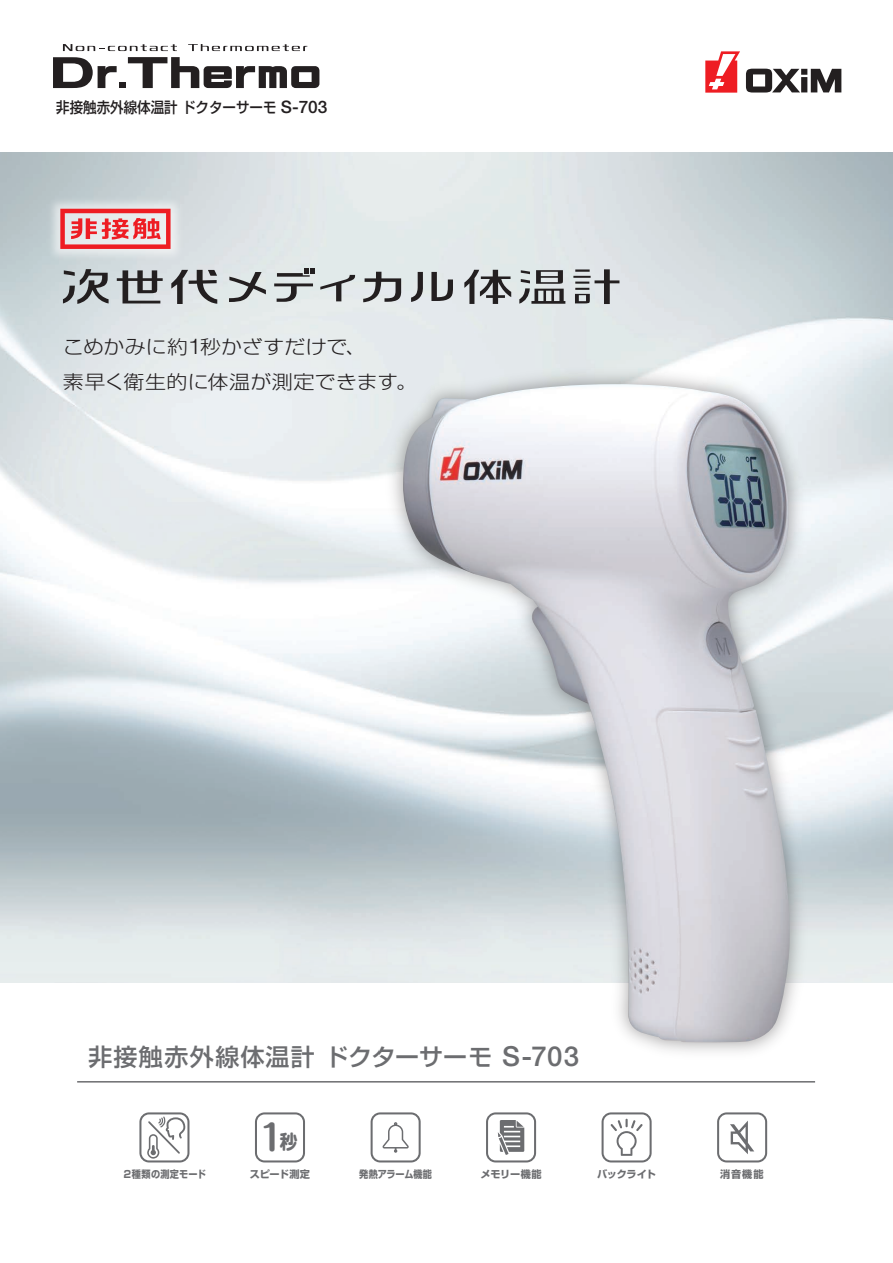
<style>
.page{position:relative;width:893px;height:1263px;background:#fff}
.page>*{position:absolute;margin:0;border:0;box-sizing:border-box;transform-origin:0 0}
.t1{font:700 35.4px "Maru Fo Pro";color:#6c6d70;scale:.92 1}
.t2{font:500 24px "Shin Go Pro";letter-spacing:.05em;color:#6c6d70}
.t3{font:300 18.9px/34.5px "Shin Go Pro";letter-spacing:.005em;color:#231f20;scale:1.11 1}
.t4{font:500 15px "Shin Go Pro";color:#231f20;scale:.9 1}
.t5{font:700 10.2px "Shin Go Pro";letter-spacing:-.005em;color:#6c6d70}
.t6{font:700 10.2px "Shin Go Pro";letter-spacing:.025em;color:#6c6d70;scale:.9 1}
.t7{font:700 10.2px "Shin Go Pro";letter-spacing:-.005em;color:#6c6d70;scale:.9 1}
.s1{font-family:"Helvetica Neue LT Std";font-size:17.25px}
.s2{font-family:"Helvetica Neue LT Std";font-size:21.75px}
.s3{font-family:"Helvetica Neue LT Std";font-size:27.6px}
.s4{font-family:"UD Shin M Go Pro";font-size:19.35px}
</style>
<div class="page">
<div style="left:0;top:896px;width:893px;height:87px;background:linear-gradient(to bottom,#d1d8db,#eef3f3)"></div>
<svg style="left:53px;top:57px;width:266px;height:31px"></svg>
<svg style="left:188px;top:44px;width:119px;height:7px"></svg>
<svg style="left:63px;top:44px;width:114px;height:7px"></svg>
<svg style="left:231px;top:272px;width:35px;height:30px"></svg>
<svg style="left:274px;top:268px;width:81px;height:34px;background:#b8bdbe"></svg>
<svg style="left:363px;top:272px;width:38px;height:30px"></svg>
<svg style="left:411px;top:272px;width:42px;height:30px"></svg>
<svg style="left:464px;top:270px;width:47px;height:34px;background:#97999b"></svg>
<svg style="left:519px;top:270px;width:46px;height:34px;background:#959899"></svg>
<svg style="left:573px;top:269px;width:46px;height:35px;background:#a8aaad"></svg>
<svg style="left:746px;top:69px;width:95px;height:24px"></svg>
<svg style="left:705px;top:51px;width:35px;height:42px"></svg>
<hr style="left:77px;top:1081px;width:738px;height:1px;background:#6c6d70">
<svg style="left:602px;top:1112px;width:50px;height:50px"></svg>
<svg style="left:255px;top:1112px;width:50px;height:50px"></svg>
<svg style="left:139px;top:1112px;width:50px;height:50px"></svg>
<svg style="left:371px;top:1112px;width:50px;height:50px"></svg>
<svg style="left:486px;top:1112px;width:50px;height:50px"></svg>
<svg style="left:717px;top:1112px;width:50px;height:50px"></svg>
<img style="left:0;top:152px;width:231px;height:156px">
<svg style="left:60px;top:209px;width:111px;height:40px;background:#ea8488"></svg>
<img style="left:380px;top:362px;width:433px;height:690px">
<img style="left:403px;top:384px;width:389px;height:658px">
<p class="t4" style="left:56px;top:95px;width:303px">非接触赤外線体温計ドクターサーモ <span class="s1">S-703</span></p>
<p class="t3" style="left:63px;top:327px;width:321px">こめかみに約<span class="s2">1</span>秒かざすだけで、<br>素早く衛生的に体温が測定できます。</p>
<p class="t2" style="left:88px;top:1037px;width:492px">非接触赤外線体温計ドクターサーモ <span class="s3">S-703</span></p>
<h1 class="t1" style="left:260px;top:1109px;width:43px">1<span class="s4">秒</span></h1>
<p class="t6" style="left:123px;top:1166px;width:94px">２種類の測定モード</p>
<p class="t7" style="left:359px;top:1166px;width:82px">発熱アラーム機能</p>
<p class="t5" style="left:480px;top:1166px;width:63px">メモリー機能</p>
<p class="t5" style="left:720px;top:1166px;width:45px">消音機能</p>
<p class="t5" style="left:250px;top:1166px;width:62px">スピード測定</p>
<p class="t5" style="left:597px;top:1166px;width:60px">バックライト</p>
</div>
